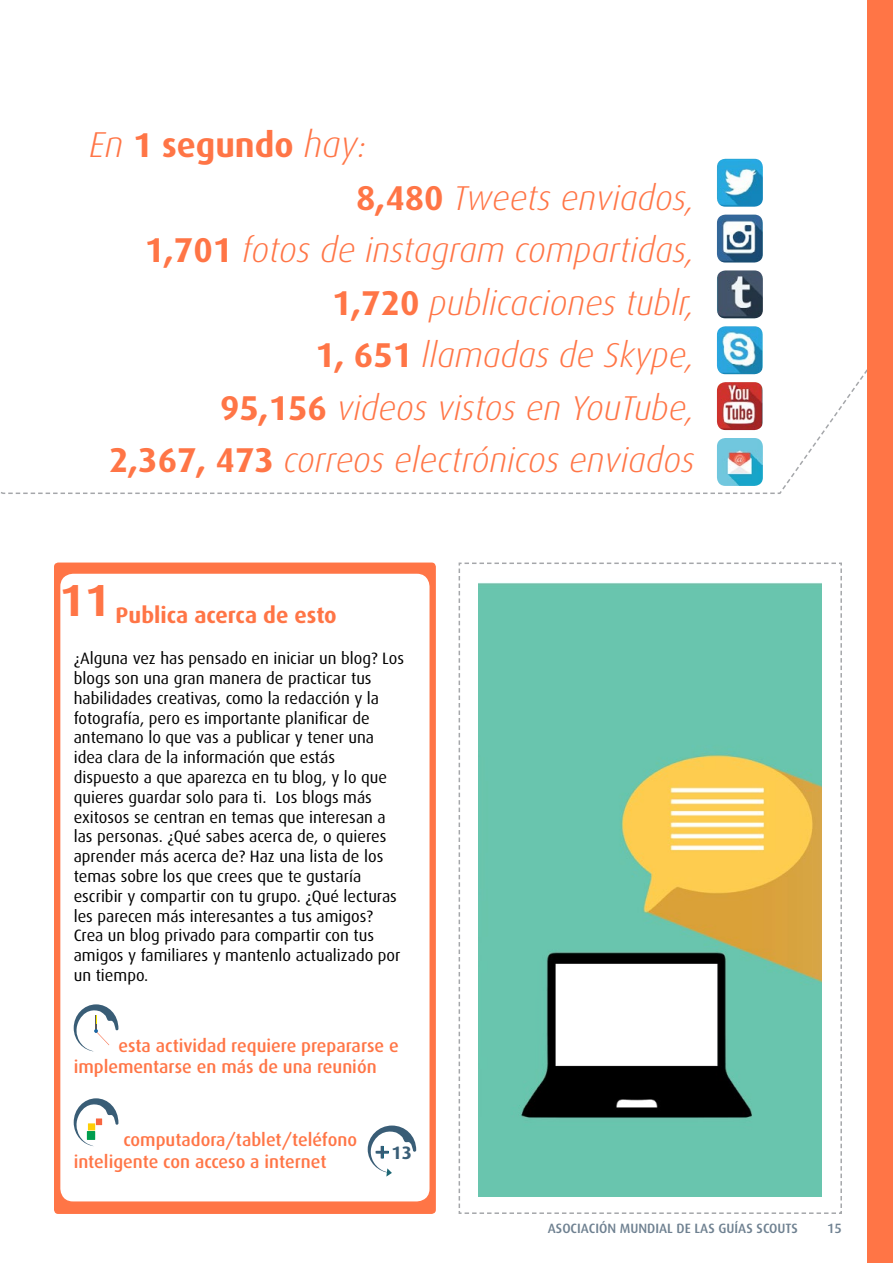
<style>
.page{position:relative;width:893px;height:1263px;background:#fff}
.page>*{position:absolute;margin:0;border:0;box-sizing:border-box;transform-origin:0 0}
.t1{font:700 45px "Dax";color:#ff7546}
.t2{font:italic 300 34.5px "Dax";color:#ff7546}
.t3{font:700 34.5px "Dax";color:#ff7546}
.t4{font:700 22.5px "Dax";color:#ff7546}
.t5{font:500 18px/21.6px "Dax";color:#ff7546}
.t6{font:700 18px "Dax";color:#395d76}
.t7{font:16.5px/19.8px "Dax";color:#000}
.t8{font:500 13.5px "Dax";color:#6f8191}
.s1{font-weight:300;font-style:italic;font-size:36px}
.s2{font-weight:700;font-style:normal}
</style>
<div class="page">
<svg style="left:1px;top:158px;width:866px;height:336px"></svg>
<div style="left:54px;top:562px;width:382px;height:652px;background:#ff7546;border-radius:4px"></div>
<div style="left:60px;top:574px;width:369px;height:627px;background:#fff;border-radius:13px"></div>
<svg style="left:74px;top:1004px;width:44px;height:47px"></svg>
<svg style="left:74px;top:1098px;width:44px;height:48px"></svg>
<div style="left:88px;top:1123px;width:7px;height:7px;background:#fdce07"></div>
<div style="left:87px;top:1131px;width:8px;height:9px;background:#009d4e"></div>
<div style="left:96px;top:1118px;width:6px;height:7px;background:#f86640"></div>
<svg style="left:368px;top:1125px;width:48px;height:51px"></svg>
<div style="left:867px;top:0;width:26px;height:1263px;background:#ff7546"></div>
<svg style="left:458px;top:562px;width:384px;height:652px"></svg>
<img style="left:717px;top:159px;width:46px;height:48px">
<img style="left:717px;top:215px;width:46px;height:47px">
<img style="left:717px;top:270px;width:46px;height:48px">
<img style="left:717px;top:326px;width:46px;height:48px">
<img style="left:717px;top:382px;width:46px;height:48px">
<img style="left:717px;top:438px;width:46px;height:48px">
<img style="left:479px;top:579px;width:343px;height:617px">
<h2 class="t3" style="left:89px;top:126px;width:279px"><span class="s1">En</span> 1 segundo <span class="s1">hay:</span></h2>
<h2 class="t2" style="left:356px;top:179px;width:340px"><span class="s2">8,480</span> Tweets enviados,</h2>
<h2 class="t2" style="left:145px;top:231px;width:551px"><span class="s2">1,701</span> fotos de instagram compartidas,</h2>
<h2 class="t2" style="left:332px;top:284px;width:364px"><span class="s2">1,720</span> publicaciones tublr,</h2>
<h2 class="t2" style="left:315px;top:336px;width:381px"><span class="s2">1, 651</span> llamadas de Skype,</h2>
<h2 class="t2" style="left:220px;top:389px;width:476px"><span class="s2">95,156</span> videos vistos en YouTube,</h2>
<h2 class="t2" style="left:109px;top:441px;width:587px"><span class="s2">2,367, 473</span> correos electrónicos enviados</h2>
<h1 class="t1" style="left:59px;top:575px;width:52px">11</h1>
<h3 class="t4" style="left:116px;top:602px;width:223px">Publica acerca de esto</h3>
<p class="t7" style="left:74px;top:649px;width:332px">¿Alguna vez has pensado en iniciar un blog? Los blogs son una gran manera de practicar tus habilidades creativas, como la redacción y la fotografía, pero es importante planificar de antemano lo que vas a publicar y tener una idea clara de la información que estás dispuesto a que aparezca en tu blog, y lo que quieres guardar solo para ti. Los blogs más exitosos se centran en temas que interesan a las personas. ¿Qué sabes acerca de, o quieres aprender más acerca de? Haz una lista de los temas sobre los que crees que te gustaría escribir y compartir con tu grupo. ¿Qué lecturas les parecen más interesantes a tus amigos?<br>Crea un blog privado para compartir con tus amigos y familiares y mantenlo actualizado por un tiempo.</p>
<p class="t5" style="left:74px;top:1035px;width:327px;text-indent:45px">esta actividad requiere prepararse e implementarse en más de una reunión</p>
<p class="t5" style="left:74px;top:1129px;width:285px;text-indent:50px">computadora/tablet/teléfono inteligente con acceso a internet</p>
<p class="t6" style="left:392px;top:1142px;width:22px">13</p>
<p class="t8" style="left:548px;top:1221px;width:252px">ASOCIACIÓN MUNDIAL DE LAS GUÍAS SCOUTS</p>
<p class="t8" style="left:827px;top:1221px;width:16px">15</p>
</div>
